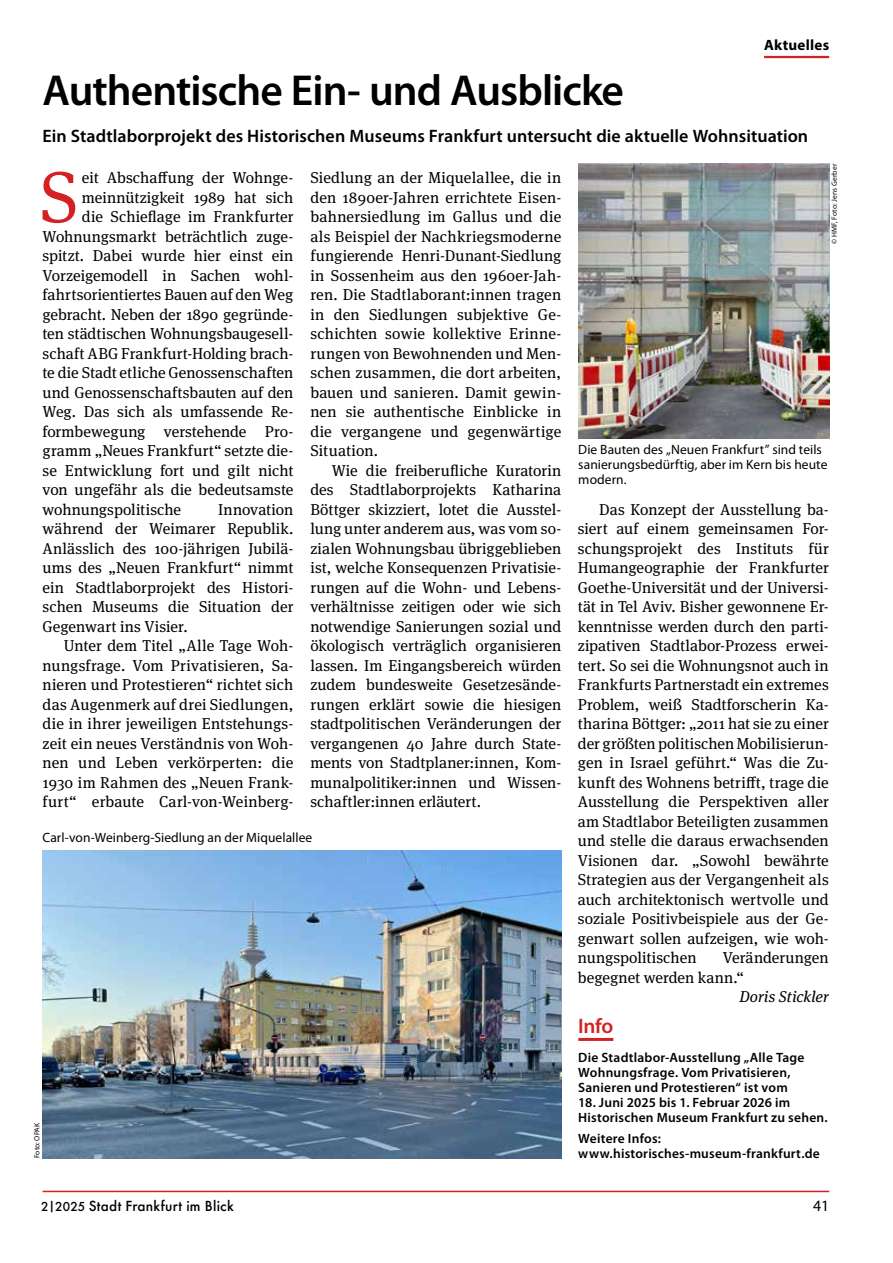
<style>
.page{position:relative;width:893px;height:1263px;background:#fff}
.page>*{position:absolute;margin:0;border:0;box-sizing:border-box;transform-origin:0 0}
.t1{font:72.3px "Meta Serif OT";color:#d42222}
.t2{font:600 43.5px "Myriad Pro";letter-spacing:-.02em;color:#000}
.t3{font:600 21px "Myriad Pro";color:#d42222}
.t4{font:600 18px "Myriad Pro";letter-spacing:.005em;color:#000}
.t5{font:15.75px/19.5px "Meta Serif OT";letter-spacing:.005em;color:#000;text-align:justify}
.t6{font:italic 15.75px "Meta Serif OT";letter-spacing:.005em;color:#000}
.t7{font:15.75px "Myriad Pro";color:#000}
.t8{font:700 15px "Myriad Pro";letter-spacing:.02em;color:#000}
.t9{font:600 13.5px/15px "Myriad Pro";letter-spacing:.015em;color:#000}
.t10{font:13.5px/15px "Myriad Pro";letter-spacing:.005em;color:#000}
.t11{font:500 13.5px "Futura";letter-spacing:.02em;color:#000}
.t12{font:7.5px "Myriad Pro";letter-spacing:.02em;color:#000}
.s1{font-size:12px}
</style>
<div class="page">
<hr style="left:43px;top:1191px;width:786px;height:1px;background:#d42222">
<hr style="left:764px;top:56px;width:65px;height:2px;background:#d42222">
<hr style="left:578px;top:1038px;width:35px;height:3px;background:#d42222">
<img style="left:43px;top:850px;width:518px;height:308px">
<img style="left:578px;top:164px;width:251px;height:274px">
<h2 class="t2" style="left:43px;top:63px;width:583px">Authentische Ein- und Ausblicke</h2>
<p class="t8" style="left:764px;top:35px;width:67px">Aktuelles</p>
<p class="t4" style="left:43px;top:125px;width:767px">Ein Stadtlaborprojekt des Historischen Museums Frankfurt untersucht die aktuelle Wohnsituation</p>
<h1 class="t1" style="left:40px;top:156px;width:40px">S</h1>
<p class="t5" style="left:82px;top:168px;width:213px">eit Abschaffung der Wohnge-</p>
<p class="t5" style="left:82px;top:188px;width:213px">meinnützigkeit 1989 hat sich</p>
<p class="t5" style="left:82px;top:207px;width:213px">die Schieflage im Frankfurter</p>
<p class="t5" style="left:43px;top:227px;width:252px">Wohnungsmarkt beträchtlich zuge-</p>
<p class="t5" style="left:43px;top:246px;width:252px">spitzt. Dabei wurde hier einst ein</p>
<p class="t5" style="left:43px;top:266px;width:252px">Vorzeigemodell in Sachen wohl-</p>
<p class="t5" style="left:43px;top:285px;width:252px">fahrtsorientiertes Bauen auf den Weg</p>
<p class="t5" style="left:43px;top:305px;width:252px">gebracht. Neben der 1890 gegründe-</p>
<p class="t5" style="left:43px;top:324px;width:252px">ten städtischen Wohnungsbaugesell-</p>
<p class="t5" style="left:43px;top:344px;width:252px">schaft ABG Frankfurt-Holding brach-</p>
<p class="t5" style="left:43px;top:363px;width:252px">te die Stadt etliche Genossenschaften</p>
<p class="t5" style="left:43px;top:383px;width:252px">und Genossenschaftsbauten auf den</p>
<p class="t5" style="left:43px;top:402px;width:252px">Weg. Das sich als umfassende Re-</p>
<p class="t5" style="left:43px;top:422px;width:252px">formbewegung verstehende Pro-</p>
<p class="t5" style="left:43px;top:441px;width:252px">gramm „Neues Frankfurt“ setzte die-</p>
<p class="t5" style="left:43px;top:461px;width:252px">se Entwicklung fort und gilt nicht</p>
<p class="t5" style="left:43px;top:480px;width:252px">von ungefähr als die bedeutsamste</p>
<p class="t5" style="left:43px;top:500px;width:140px">wohnungspolitische</p>
<p class="t5" style="left:43px;top:500px;width:252px;text-indent:176px">Innovation während der Weimarer Republik.<br>Anlässlich des 100-jährigen Jubilä&shy;ums des „Neuen Frankfurt“ nimmt ein Stadtlaborprojekt des Histori&shy;schen Museums die Situation der Gegenwart ins Visier.</p>
<p class="t5" style="left:43px;top:636px;width:252px;text-indent:21px">Unter dem Titel „Alle Tage Woh&shy;nungsfrage. Vom Privatisieren, Sa&shy;nieren und Protestieren“ richtet sich das Augenmerk auf drei Siedlungen, die in ihrer jeweiligen Entstehungs&shy;zeit ein neues Verständnis von Woh&shy;nen und Leben verkörperten: die 1930 im Rahmen des „Neuen Frank&shy;furt“ erbaute Carl-von-Weinberg-</p>
<p class="t5" style="left:310px;top:168px;width:252px">Siedlung an der Miquelallee, die in den 1890er-Jahren errichtete Eisen&shy;bahnersiedlung im Gallus und die als Beispiel der Nachkriegsmoderne fungierende Henri-Dunant-Siedlung in Sossenheim aus den 1960er-Jah&shy;ren. Die Stadtlaborant:innen tragen in den Siedlungen subjektive Ge&shy;schichten sowie kollektive Erinne&shy;rungen von Bewohnenden und Men&shy;schen zusammen, die dort arbeiten, bauen und sanieren. Damit gewin&shy;nen sie authentische Einblicke in die vergangene und gegenwärtige Situation.</p>
<p class="t5" style="left:310px;top:461px;width:252px;text-indent:21px">Wie die freiberufliche Kuratorin des Stadtlaborprojekts Katharina Böttger skizziert, lotet die Ausstel&shy;lung unter anderem aus, was vom so&shy;zialen Wohnungsbau übriggeblieben ist, welche Konsequenzen Privatisie&shy;rungen auf die Wohn- und Lebens&shy;verhältnisse zeitigen oder wie sich notwendige Sanierungen sozial und ökologisch verträglich organisieren lassen. Im Eingangsbereich würden zudem bundesweite Gesetzesände&shy;rungen erklärt sowie die hiesigen stadtpolitischen Veränderungen der vergangenen 40 Jahre durch State&shy;ments von Stadtplaner:innen, Kom&shy;munalpolitiker:innen und Wissen&shy;schaftler:innen erläutert.</p>
<p class="t10" style="left:43px;top:830px;width:271px">Carl-von-Weinberg-Siedlung an der Miquelallee</p>
<p class="t12" style="left:32px;top:1158px;width:37px;rotate:-90deg">Foto: OPAK</p>
<p class="t12" style="left:830px;top:244px;width:81px;rotate:-90deg">© HMF, Foto: Jens Gerber</p>
<p class="t10" style="left:578px;top:441px;width:251px">Die Bauten des „Neuen Frankfurt” sind teils sanierungsbedürftig, aber im Kern bis heute modern.</p>
<p class="t5" style="left:578px;top:500px;width:252px;text-indent:21px">Das Konzept der Ausstellung ba&shy;siert auf einem gemeinsamen For&shy;schungsprojekt des Instituts für Humangeographie der Frankfurter Goethe-Universität und der Universi&shy;tät in Tel Aviv. Bisher gewonnene Er&shy;kenntnisse werden durch den parti&shy;zipativen Stadtlabor-Prozess erwei&shy;tert. So sei die Wohnungsnot auch in Frankfurts Partnerstadt ein extremes Problem, weiß Stadtforscherin Ka&shy;tharina Böttger: „2011 hat sie zu einer der größten politischen Mobilisierun&shy;gen in Israel geführt.“ Was die Zu&shy;kunft des Wohnens betrifft, trage die Ausstellung die Perspektiven aller am Stadtlabor Beteiligten zusammen und stelle die daraus erwachsenden Visionen dar. „Sowohl bewährte Strategien aus der Vergangenheit als auch architektonisch wertvolle und soziale Positivbeispiele aus der Ge&shy;genwart sollen aufzeigen, wie woh&shy;nungspolitischen</p>
<p class="t5" style="left:578px;top:948px;width:252px;text-indent:145px">Veränderungen begegnet werden kann.“</p>
<p class="t6" style="left:739px;top:988px;width:91px">Doris Stickler</p>
<h3 class="t3" style="left:578px;top:1013px;width:37px">Info</h3>
<p class="t9" style="left:578px;top:1049px;width:228px">Die Stadtlabor-Ausstellung „Alle Tage<br>Wohnungsfrage. Vom Privatisieren,<br>Sanieren und Protestieren“ ist vom</p>
<p class="t9" style="left:578px;top:1094px;width:251px">18. Juni 2025 bis 1. Februar 2026 im<br>Historischen Museum Frankfurt zu sehen.</p>
<p class="t9" style="left:578px;top:1130px;width:243px">Weitere Infos: www.historisches-museum-frankfurt.de</p>
<p class="t11" style="left:41px;top:1197px;width:194px"><span class="s1">2|2025</span> Stadt Frankfurt im Blick</p>
<p class="t7" style="left:813px;top:1196px;width:18px">41</p>
</div>
